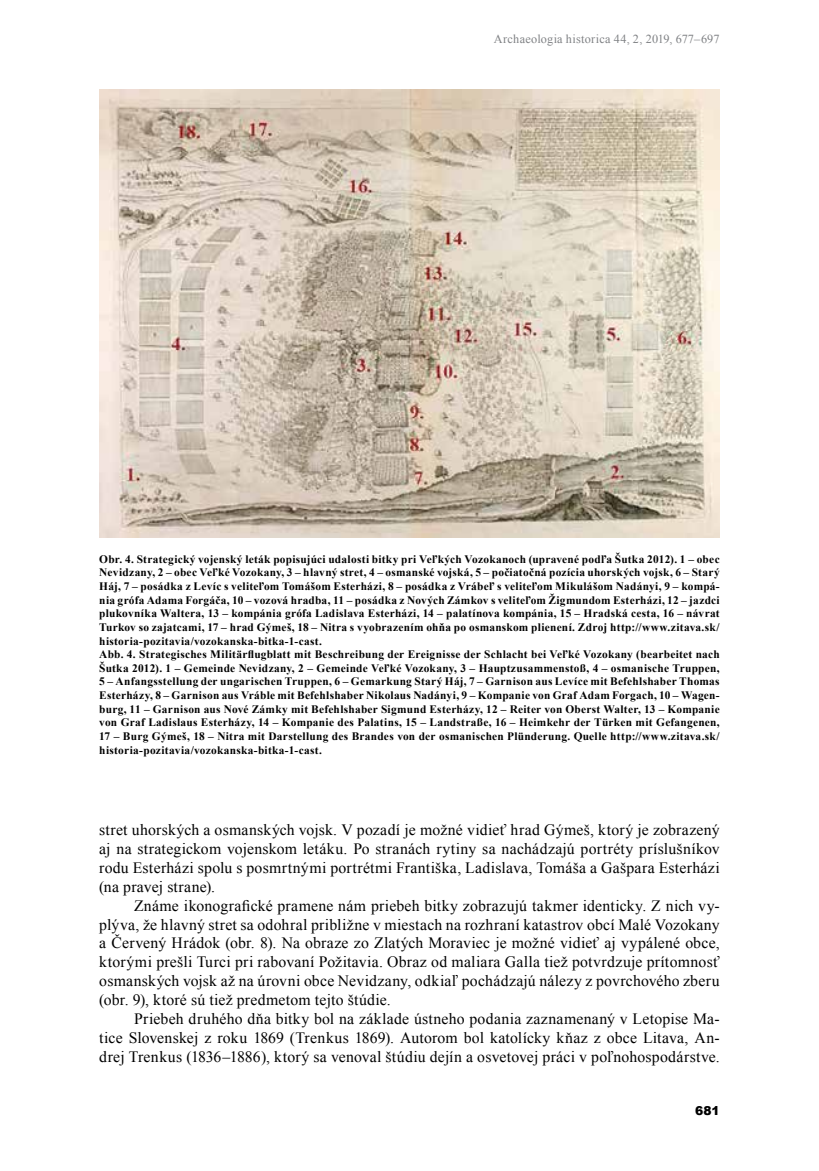
<style>
.page{position:relative;width:819px;height:1171px;background:#fff}
.page>*{position:absolute;margin:0;border:0;box-sizing:border-box;transform-origin:0 0}
.t1{font:15.75px/18.9px "Times New Roman";letter-spacing:.015em;color:#000;text-align:justify}
.t2{font:12.25px "Times New Roman";letter-spacing:.02em;color:#808285}
.t3{font:900 12.25px "Arial";color:#000}
.t4{font:700 11.38px/13.7px "Times New Roman";letter-spacing:.025em;color:#000}
</style>
<div class="page">
<img style="left:99px;top:89px;width:620px;height:448px">
<p class="t2" style="left:494px;top:31px;width:227px">Archaeologia historica 44, 2, 2019, 677–697</p>
<p class="t4" style="left:99px;top:552px;width:622px">Obr. 4. Strategický vojenský leták popisujúci udalosti bitky pri Veľkých Vozokanoch (upravené podľa Šutka 2012). 1 – obec Nevidzany, 2 – obec Veľké Vozokany, 3 – hlavný stret, 4 – osmanské vojská, 5 – počiatočná pozícia uhorských vojsk, 6 – Starý Háj, 7 – posádka z Levíc s veliteľom Tomášom Esterházi, 8 – posádka z Vrábeľ s veliteľom Mikulášom Nadányi, 9 – kompá&shy;nia grófa Adama Forgáča, 10 – vozová hradba, 11 – posádka z Nových Zámkov s veliteľom Žigmundom Esterházi, 12 – jazdci plukovníka Waltera, 13 – kompánia grófa Ladislava Esterházi, 14 – palatínova kompánia, 15 – Hradská cesta, 16 – návrat Turkov so zajatcami, 17 – hrad Gýmeš, 18 – Nitra s vyobrazením ohňa po osmanskom plienení. Zdroj http://www.zitava.sk/ historia-pozitavia/vozokanska-bitka-1-cast.<br>Abb. 4. Strategisches Militärflugblatt mit Beschreibung der Ereignisse der Schlacht bei Veľké Vozokany (bearbeitet nach Šutka 2012). 1 – Gemeinde Nevidzany, 2 – Gemeinde Veľké Vozokany, 3 – Hauptzusammenstoß, 4 – osmanische Truppen, 5 – Anfangsstellung der ungarischen Truppen, 6 – Gemarkung Starý Háj, 7 – Garnison aus Levíce mit Befehlshaber Thomas Esterházy, 8 – Garnison aus Vráble mit Befehlshaber Nikolaus Nadányi, 9 – Kompanie von Graf Adam Forgach, 10 – Wagen&shy;burg, 11 – Garnison aus Nové Zámky mit Befehlshaber Sigmund Esterházy, 12 – Reiter von Oberst Walter, 13 – Kompanie von Graf Ladislaus Esterházy, 14 – Kompanie des Palatins, 15 – Landstraße, 16 – Heimkehr der Türken mit Gefangenen, 17 – Burg Gýmeš, 18 – Nitra mit Darstellung des Brandes von der osmanischen Plünderung. Quelle http://www.zitava.sk/ historia-pozitavia/vozokanska-bitka-1-cast.</p>
<p class="t1" style="left:99px;top:820px;width:622px">stret uhorských a osmanských vojsk. V pozadí je možné vidieť hrad Gýmeš, ktorý je zobrazený aj na strategickom vojenskom letáku. Po stranách rytiny sa nachádzajú portréty príslušníkov rodu Esterházi spolu s posmrtnými portrétmi Františka, Ladislava, Tomáša a Gašpara Esterházi (na pravej strane).</p>
<p class="t1" style="left:99px;top:895px;width:622px;text-indent:35px">Známe ikonografické pramene nám priebeh bitky zobrazujú takmer identicky. Z nich vy&shy;plýva, že hlavný stret sa odohral približne v miestach na rozhraní katastrov obcí Malé Vozokany a Červený Hrádok (obr. 8). Na obraze zo Zlatých Moraviec je možné vidieť aj vypálené obce, ktorými prešli Turci pri rabovaní Požitavia. Obraz od maliara Galla tiež potvrdzuje prítomnosť osmanských vojsk až na úrovni obce Nevidzany, odkiaľ pochádzajú nálezy z povrchového zberu (obr. 9), ktoré sú tiež predmetom tejto štúdie.</p>
<p class="t1" style="left:99px;top:1009px;width:622px;text-indent:35px">Priebeh druhého dňa bitky bol na základe ústneho podania zaznamenaný v Letopise Ma&shy;tice Slovenskej z roku 1869 (Trenkus 1869). Autorom bol katolícky kňaz z obce Litava, An&shy;drej Trenkus (1836–1886), ktorý sa venoval štúdiu dejín a osvetovej práci v poľnohospodárstve.</p>
<p class="t3" style="left:695px;top:1102px;width:26px">681</p>
</div>
